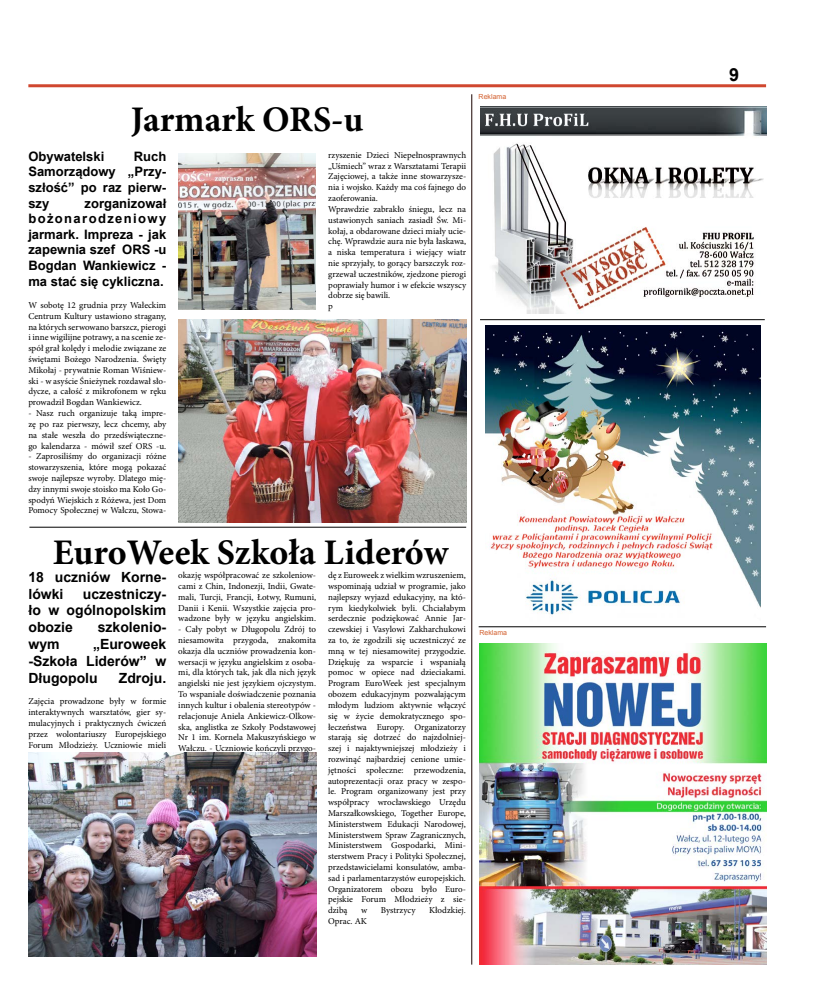
<style>
.page{position:relative;width:820px;height:993px;background:#fff}
.page>*{position:absolute;margin:0;border:0;box-sizing:border-box;transform-origin:0 0}
.t1{font:700 36px "Minion Pro";color:#000}
.t2{font:700 18px "Arial";color:#000}
.t3{font:700 14px/16.8px "Arial";color:#000;text-align:justify}
.t4{font:700 13px/15.6px "Arial";color:#000;text-align:justify}
.t5{font:9px/10.8px "Minion Pro";color:#000;text-align:justify}
.t6{font:7px "Arial";color:#d36130}
</style>
<div class="page">
<hr style="left:28px;top:84px;width:737px;height:3px;background:#d0472f">
<hr style="left:471px;top:94px;width:1px;height:870px;background:#1a0300">
<hr style="left:29px;top:526px;width:437px;height:1px;background:#000">
<img style="left:480px;top:106px;width:286px;height:207px">
<hr style="left:478px;top:626px;width:287px;height:1px;background:#000">
<img style="left:178px;top:153px;width:137px;height:157px">
<img style="left:479px;top:643px;width:286px;height:321px">
<img style="left:178px;top:319px;width:288px;height:203px">
<hr style="left:480px;top:319px;width:284px;height:1px;background:#000">
<img style="left:485px;top:325px;width:275px;height:290px">
<img style="left:28px;top:752px;width:288px;height:203px">
<h1 class="t1" style="left:131px;top:94px;width:234px">Jarmark ORS-u</h1>
<h3 class="t4" style="left:28px;top:149px;width:77px">Obywatelski</h3>
<h3 class="t4" style="left:28px;top:149px;width:139px;text-indent:105px">Ruch Samorządowy „Przy&shy;szłość” po raz pierw&shy;szy</h3>
<h3 class="t4" style="left:28px;top:195px;width:139px;text-indent:56px">zorganizował bożonarodzeniowy jarmark. Impreza - jak zapewnia szef ORS -u Bogdan Wankiewicz - ma stać się cykliczna.</h3>
<p class="t5" style="left:28px;top:300px;width:139px">W sobotę 12 grudnia przy Wałeckim Centrum Kultury ustawiono stragany, na których serwowano barszcz, pierogi i inne wigilijne potrawy, a na scenie ze&shy;spół grał kolędy i melodie związane ze świętami Bożego Narodzenia. Święty Mikołaj - prywatnie Roman Wiśniew&shy;ski - w asyście Śnieżynek rozdawał sło&shy;dycze, a całość z mikrofonem w ręku prowadził Bogdan Wankiewicz.</p>
<p class="t5" style="left:28px;top:408px;width:139px">- Nasz ruch organizuje taką impre&shy;zę po raz pierwszy, lecz chcemy, aby na stałe weszła do przedświąteczne&shy;go kalendarza - mówił szef ORS -u.</p>
<p class="t5" style="left:28px;top:451px;width:139px">- Zaprosiliśmy do organizacji różne stowarzyszenia, które mogą pokazać swoje najlepsze wyroby. Dlatego mię&shy;dzy innymi swoje stoisko ma Koło Go&shy;spodyń Wiejskich z Różewa, jest Dom Pomocy Społecznej w Wałczu, Stowa-</p>
<p class="t5" style="left:328px;top:149px;width:139px;text-align:left">rzyszenie Dzieci Niepełnosprawnych „Uśmiech” wraz z Warsztatami Terapii<br>Zajęciowej, a także inne stowarzysze&shy;nia i wojsko. Każdy ma coś fajnego do zaoferowania.<br>Wprawdzie zabrakło śniegu, lecz na ustawionych saniach zasiadł Św. Mi&shy;kołaj, a obdarowane dzieci miały ucie&shy;chę. Wprawdzie aura nie była łaskawa, a niska temperatura i wiejący wiatr nie sprzyjały, to gorący barszczyk roz&shy;grzewał uczestników, zjedzone pierogi poprawiały humor i w efekcie wszyscy dobrze się bawili.<br>p</p>
<h1 class="t1" style="left:53px;top:527px;width:397px">EuroWeek Szkoła Liderów</h1>
<h3 class="t3" style="left:28px;top:568px;width:139px">18 uczniów Korne&shy;lówki</h3>
<p class="t5" style="left:178px;top:569px;width:139px">okazję współpracować ze szkoleniow&shy;cami z Chin, Indonezji, Indii, Gwate&shy;mali, Turcji, Francji, Łotwy, Rumuni, Danii i Kenii. Wszystkie zajęcia pro&shy;wadzone były w języku angielskim.</p>
<p class="t5" style="left:178px;top:623px;width:139px">- Cały pobyt w Długopolu Zdrój to niesamowita przygoda, znakomita okazja dla uczniów prowadzenia kon&shy;wersacji w języku angielskim z osoba&shy;mi, dla których tak, jak dla nich język angielski nie jest językiem ojczystym.<br>To wspaniałe doświadczenie poznania innych kultur i obalenia stereotypów - relacjonuje Aniela Ankiewicz-Olkow&shy;ska, anglistka ze Szkoły Podstawowej Nr 1 im. Kornela Makuszyńskiego w Wałczu. - Uczniowie kończyli przygo-</p>
<p class="t5" style="left:328px;top:569px;width:139px">dę z Euroweek z wielkim wzruszeniem, wspominają udział w programie, jako najlepszy wyjazd edukacyjny, na któ&shy;rym kiedykolwiek byli. Chciałabym serdecznie podziękować Annie Jar&shy;czewskiej i Vasylowi Zakharchukowi za to, że zgodzili się uczestniczyć ze mną w tej niesamowitej przygodzie.<br>Dziękuję za wsparcie i wspaniałą pomoc w opiece nad dzieciakami.<br>Program EuroWeek jest specjalnym obozem edukacyjnym pozwalającym młodym ludziom aktywnie włączyć się w życie demokratycznego spo&shy;łeczeństwa Europy. Organizatorzy starają się dotrzeć do najzdolniej&shy;szej i najaktywniejszej młodzieży i rozwinąć najbardziej cenione umie&shy;jętności społeczne: przewodzenia, autoprezentacji oraz pracy w zespo&shy;le. Program organizowany jest przy współpracy wrocławskiego Urzędu Marszałkowskiego, Together Europe, Ministerstwem Edukacji Narodowej, Ministerstwem Spraw Zagranicznych, Ministerstwem Gospodarki, Mini&shy;sterstwem Pracy i Polityki Społecznej, przedstawicielami konsulatów, amba&shy;sad i parlamentarzystów europejskich.<br>Organizatorem obozu było Euro&shy;pejskie Forum Młodzieży z sie&shy;dzibą</p>
<h3 class="t3" style="left:28px;top:585px;width:139px;text-indent:54px">uczestniczy&shy;ło w ogólnopolskim obozie</h3>
<h3 class="t3" style="left:98px;top:619px;width:70px">szkolenio-</h3>
<h3 class="t3" style="left:28px;top:636px;width:139px;text-indent:65px">„Euroweek -Szkoła Liderów” w Długopolu</h3>
<h3 class="t3" style="left:28px;top:636px;width:33px">wym</h3>
<h3 class="t3" style="left:119px;top:669px;width:49px">Zdroju.</h3>
<p class="t5" style="left:28px;top:695px;width:139px">Zajęcia prowadzone były w formie interaktywnych warsztatów, gier sy&shy;mulacyjnych i praktycznych ćwiczeń przez wolontariuszy Europejskiego Forum Młodzieży. Uczniowie mieli</p>
<p class="t5" style="left:361px;top:904px;width:8px">w</p>
<p class="t5" style="left:381px;top:904px;width:36px">Bystrzycy</p>
<p class="t5" style="left:429px;top:904px;width:38px">Kłodzkiej.</p>
<p class="t5" style="left:328px;top:915px;width:40px">Oprac. AK</p>
<p class="t6" style="left:478px;top:92px;width:29px">Reklama</p>
<p class="t6" style="left:479px;top:628px;width:29px">Reklama</p>
<h2 class="t2" style="left:729px;top:63px;width:12px">9</h2>
</div>
